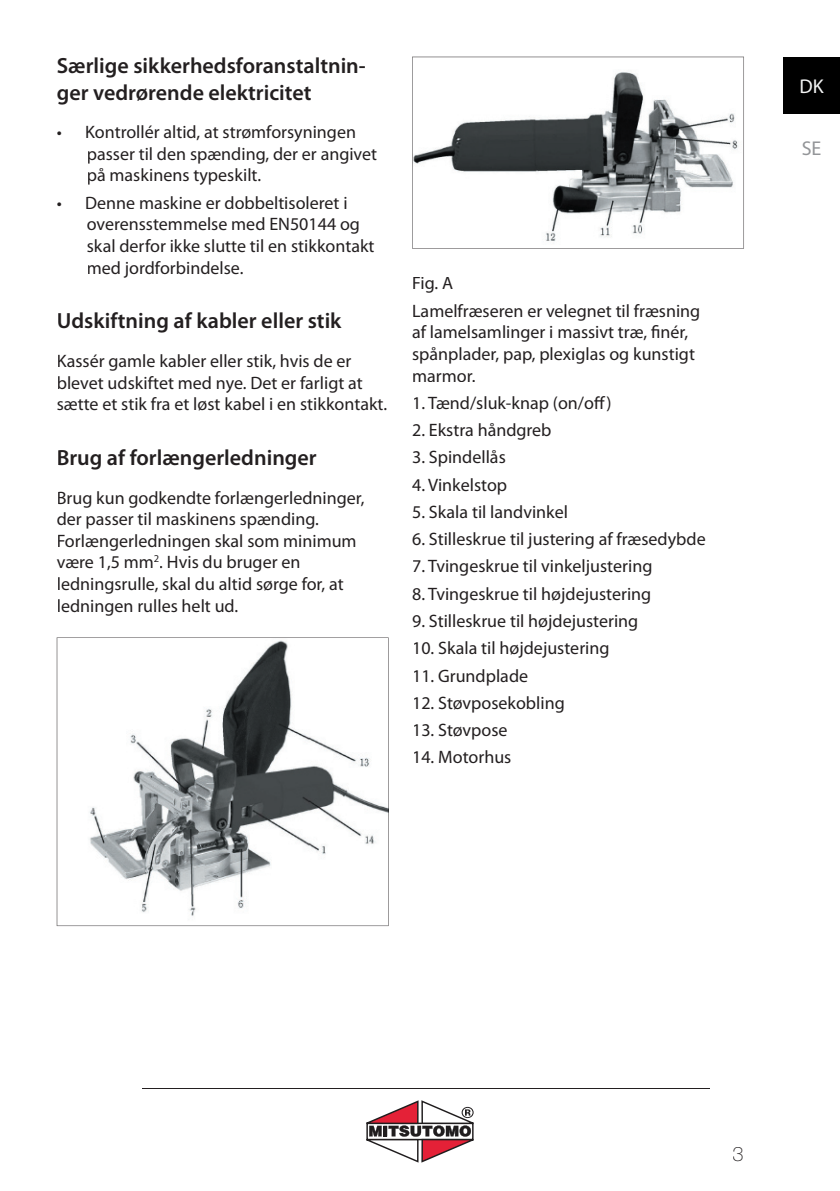
<style>
.page{position:relative;width:840px;height:1191px;background:#fff}
.page>*{position:absolute;margin:0;border:0;box-sizing:border-box;transform-origin:0 0}
.t1{font:600 22px/26.4px "Myriad Pro";color:#231f20}
.t2{font:20px "Myriad Pro";color:#939598}
.t3{font:20px "Myriad Pro";color:#f4f5f5}
.t4{font:100 20px "Helvetica Neue";color:#231f20}
.t5{font:18px/21.6px "Myriad Pro";color:#231f20}
</style>
<div class="page">
<hr style="left:142px;top:1088px;width:567px;height:1px;background:#231f20">
<div style="left:782px;top:57px;width:57px;height:56px;background:#000"></div>
<svg style="left:366px;top:1100px;width:107px;height:62px"></svg>
<svg style="left:57px;top:637px;width:331px;height:289px"></svg>
<svg style="left:412px;top:57px;width:331px;height:192px"></svg>
<p class="t1" style="left:57px;top:52px;width:310px">Særlige sikkerhedsforanstaltnin&shy;ger vedrørende elektricitet</p>
<p class="t5" style="left:87px;top:121px;width:291px;text-indent:-30px">• Kontrollér altid, at strømforsyningen passer til den spænding, der er angivet på maskinens typeskilt.</p>
<p class="t5" style="left:87px;top:192px;width:289px;text-indent:-30px">• Denne maskine er dobbeltisoleret i overensstemmelse med EN50144 og skal derfor ikke slutte til en stikkontakt med jordforbindelse.</p>
<p class="t1" style="left:57px;top:307px;width:286px">Udskiftning af kabler eller stik</p>
<p class="t5" style="left:57px;top:350px;width:332px">Kassér gamle kabler eller stik, hvis de er blevet udskiftet med nye. Det er farligt at sætte et stik fra et løst kabel i en stikkontakt.</p>
<p class="t1" style="left:57px;top:444px;width:261px">Brug af forlængerledninger</p>
<p class="t5" style="left:57px;top:486px;width:309px">Brug kun godkendte forlængerledninger, der passer til maskinens spænding.<br>Forlængerledningen skal som minimum være 1,5 mm<sup>2</sup>. Hvis du bruger en ledningsrulle, skal du altid sørge for, at ledningen rulles helt ud.</p>
<p class="t5" style="left:412px;top:269px;width:289px;line-height:27.2px">Fig. A<br>Lamelfræseren er velegnet til fræsning</p>
<p class="t5" style="left:412px;top:321px;width:284px">af lamelsamlinger i massivt træ, nér, spånplader, pap, plexiglas og kunstigt marmor.</p>
<p class="t5" style="left:412px;top:392px;width:201px">1. Tænd/sluk-knap (on/off )</p>
<p class="t5" style="left:412px;top:419px;width:141px">2. Ekstra håndgreb</p>
<p class="t5" style="left:412px;top:446px;width:95px">3. Spindellås</p>
<p class="t5" style="left:412px;top:473px;width:96px">4. Vinkelstop</p>
<p class="t5" style="left:412px;top:501px;width:157px">5. Skala til landvinkel</p>
<p class="t5" style="left:412px;top:528px;width:295px">6. Stilleskrue til justering af fræsedybde</p>
<p class="t5" style="left:412px;top:555px;width:242px">7. Tvingeskrue til vinkeljustering</p>
<p class="t5" style="left:412px;top:582px;width:240px">8. Tvingeskrue til højdejustering</p>
<p class="t5" style="left:412px;top:610px;width:227px">9. Stilleskrue til højdejustering</p>
<p class="t5" style="left:412px;top:637px;width:199px">10. Skala til højdejustering</p>
<p class="t5" style="left:412px;top:664px;width:117px">11. Grundplade</p>
<p class="t5" style="left:412px;top:691px;width:154px">12. Støvposekobling</p>
<p class="t5" style="left:412px;top:719px;width:97px">13. Støvpose</p>
<p class="t5" style="left:412px;top:746px;width:101px">14. Motorhus</p>
<p class="t3" style="left:799px;top:73px;width:26px">DK</p>
<p class="t2" style="left:801px;top:136px;width:21px">SE</p>
<p class="t4" style="left:732px;top:1142px;width:13px">3</p>
</div>
